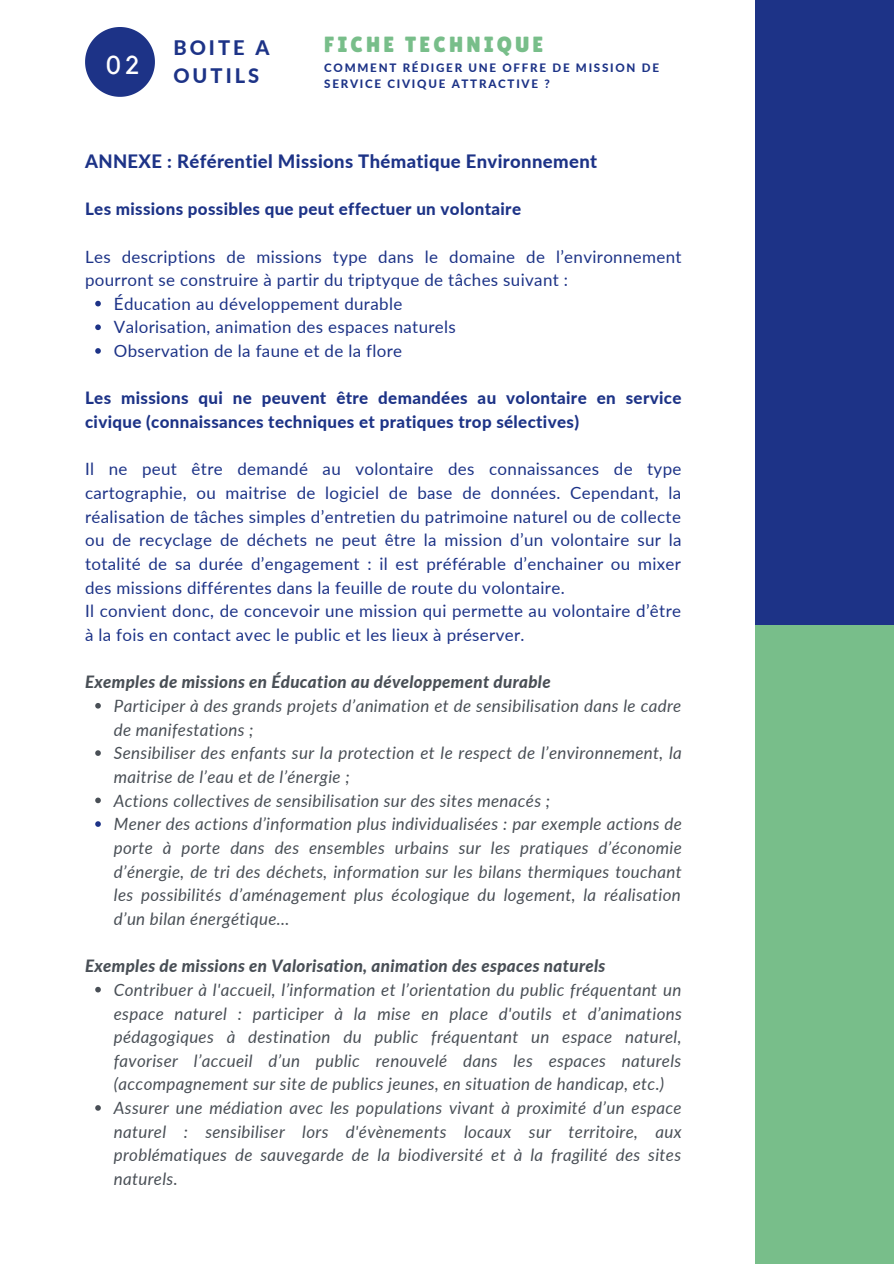
<style>
.page{position:relative;width:894px;height:1264px;background:#fff}
.page>*{position:absolute;margin:0;border:0;box-sizing:border-box;transform-origin:0 0}
.t1{font:25.8px "Kollektif";color:#fff}
.t2{font:21.9px "Lilita One";letter-spacing:.15em;color:#78be8a}
.t3{font:800 20.1px "Lato";letter-spacing:.15em;color:#1d3387}
.t4{font:800 18.45px "Lato";letter-spacing:.02em;color:#1d3387}
.t5{font:italic 16.95px/23.7px "Lato";letter-spacing:.02em;color:#494f56}
.t6{font:16.95px/23.7px "Lato";letter-spacing:.02em;color:#1d3387}
.t7{font:800 16.95px/23.7px "Lato";letter-spacing:.02em;color:#1d3387}
.t8{font:italic 800 16.95px "Lato";letter-spacing:.02em;color:#494f56}
.t9{font:800 11.55px/15.5px "Lato";letter-spacing:.15em;color:#1d3387}
</style>
<div class="page">
<div style="left:755px;top:0;width:138px;height:629px;background:#1d3387"></div>
<svg style="left:85px;top:27px;width:70px;height:70px"></svg>
<svg style="left:95px;top:301px;width:6px;height:5px"></svg>
<svg style="left:95px;top:324px;width:6px;height:6px"></svg>
<svg style="left:95px;top:348px;width:6px;height:6px"></svg>
<svg style="left:95px;top:703px;width:6px;height:5px"></svg>
<svg style="left:95px;top:750px;width:6px;height:6px"></svg>
<svg style="left:95px;top:797px;width:6px;height:6px"></svg>
<svg style="left:95px;top:821px;width:6px;height:5px"></svg>
<svg style="left:95px;top:986px;width:6px;height:6px"></svg>
<svg style="left:95px;top:1105px;width:6px;height:5px"></svg>
<div style="left:755px;top:625px;width:138px;height:638px;background:#78be8a"></div>
<h1 class="t1" style="left:106px;top:53px;width:34px">02</h1>
<p class="t3" style="left:173px;top:36px;width:98px">BOITE A</p>
<p class="t2" style="left:324px;top:32px;width:221px">FICHE TECHNIQUE</p>
<p class="t3" style="left:173px;top:63px;width:87px">OUTILS</p>
<p class="t9" style="left:324px;top:60px;width:336px">COMMENT RÉDIGER UNE OFFRE DE MISSION DE<br>SERVICE CIVIQUE ATTRACTIVE ?</p>
<p class="t4" style="left:85px;top:150px;width:513px">ANNEXE : Référentiel Missions Thématique Environnement</p>
<p class="t7" style="left:85px;top:197px;width:437px">Les missions possibles que peut effectuer un volontaire</p>
<p class="t6" style="left:85px;top:244px;width:597px">Les descriptions de missions type dans le domaine de l’environnement pourront se construire à partir du triptyque de tâches suivant :</p>
<p class="t6" style="left:114px;top:291px;width:343px">Éducation au développement durable<br>Valorisation, animation des espaces naturels<br>Observation de la faune et de la flore</p>
<p class="t7" style="left:85px;top:386px;width:597px">Les missions qui ne peuvent être demandées au volontaire en service civique (connaissances techniques et pratiques trop sélectives)</p>
<p class="t6" style="left:85px;top:457px;width:598px">Il ne peut être demandé au volontaire des connaissances de type cartographie, ou maitrise de logiciel de base de données. Cependant, la réalisation de tâches simples d’entretien du patrimoine naturel ou de collecte ou de recyclage de déchets ne peut être la mission d’un volontaire sur la totalité de sa durée d’engagement : il est préférable d’enchainer ou mixer des missions différentes dans la feuille de route du volontaire.<br>Il convient donc, de concevoir une mission qui permette au volontaire d’être à la fois en contact avec le public et les lieux à préserver.</p>
<p class="t8" style="left:85px;top:671px;width:467px">Exemples de missions en Éducation au développement durable</p>
<p class="t5" style="left:114px;top:693px;width:569px">Participer à des grands projets d’animation et de sensibilisation dans le cadre de manifestations ;<br>Sensibiliser des enfants sur la protection et le respect de l’environnement, la maitrise de l’eau et de l’énergie ;<br>Actions collectives de sensibilisation sur des sites menacés ;<br>Mener des actions d’information plus individualisées : par exemple actions de porte à porte dans des ensembles urbains sur les pratiques d’économie d’énergie, de tri des déchets, information sur les bilans thermiques touchant les possibilités d’aménagement plus écologique du logement, la réalisation d’un bilan énergétique...</p>
<p class="t8" style="left:85px;top:955px;width:521px">Exemples de missions en Valorisation, animation des espaces naturels</p>
<p class="t5" style="left:114px;top:977px;width:569px">Contribuer à l'accueil, l’information et l’orientation du public fréquentant un espace naturel : participer à la mise en place d'outils et d’animations pédagogiques à destination du public fréquentant un espace naturel, favoriser l’accueil d’un public renouvelé dans les espaces naturels (accompagnement sur site de publics jeunes, en situation de handicap, etc.)<br>Assurer une médiation avec les populations vivant à proximité d’un espace naturel : sensibiliser lors d'évènements locaux sur territoire, aux problématiques de sauvegarde de la biodiversité et à la fragilité des sites naturels.</p>
</div>
